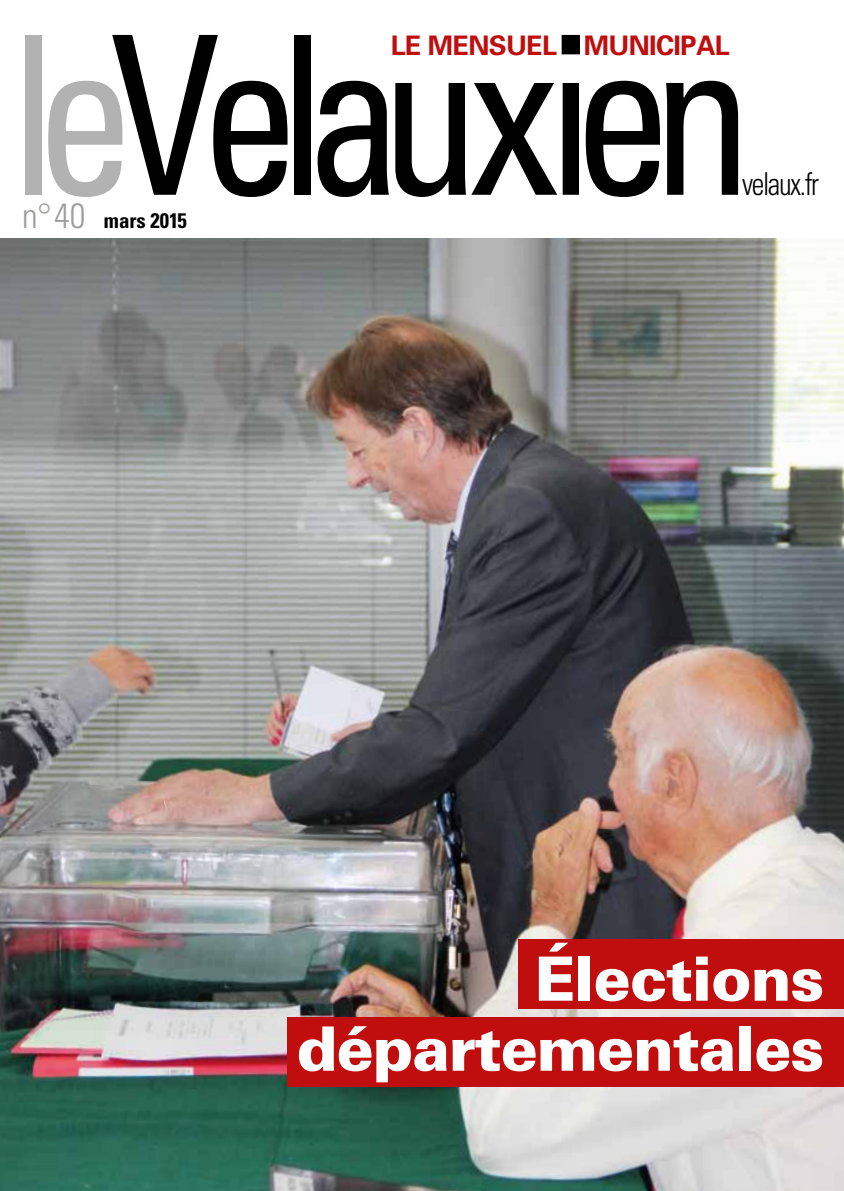
<style>
.page{position:relative;width:844px;height:1191px;background:#fff}
.page>*{position:absolute;margin:0;border:0;box-sizing:border-box;transform-origin:0 0}
.t1{font:condensed 221.38px "Univers";letter-spacing:-.1em;color:#000;scale:.9 1}
.t2{font:900 61.25px/70px "Univers";letter-spacing:-.02em;color:#fff;text-align:right}
.t3{font:300 condensed 31.5px "Univers";letter-spacing:-.05em;color:#000;scale:.9 1}
.t4{font:700 26.95px "Univers";letter-spacing:-.025em;color:#c00d0e}
.t5{font:700 condensed 21px "Univers";color:#000}
.s1{color:#b3b2b2}
.s2{font-weight:300;font-size:35px;color:#9d9d9c}
</style>
<div class="page">
<img style="left:0;top:238px;width:843px;height:953px">
<div style="left:518px;top:939px;width:325px;height:69px;background:#c00d0e"></div>
<div style="left:288px;top:1017px;width:555px;height:69px;background:#c00d0e"></div>
<p class="t4" style="left:391px;top:29px;width:340px">LE MENSUEL MUNICIPAL</p>
<h1 class="t1" style="left:11px;top:-24px;width:824px"><span class="s1">le</span>Velauxien</h1>
<p class="t3" style="left:742px;top:165px;width:87px">velaux.fr</p>
<p class="t5" style="left:22px;top:208px;width:166px"><span class="s2">n°40</span> mars 2015</p>
<p class="t2" style="left:297px;top:943px;width:529px">Élections départementales</p>
</div>
